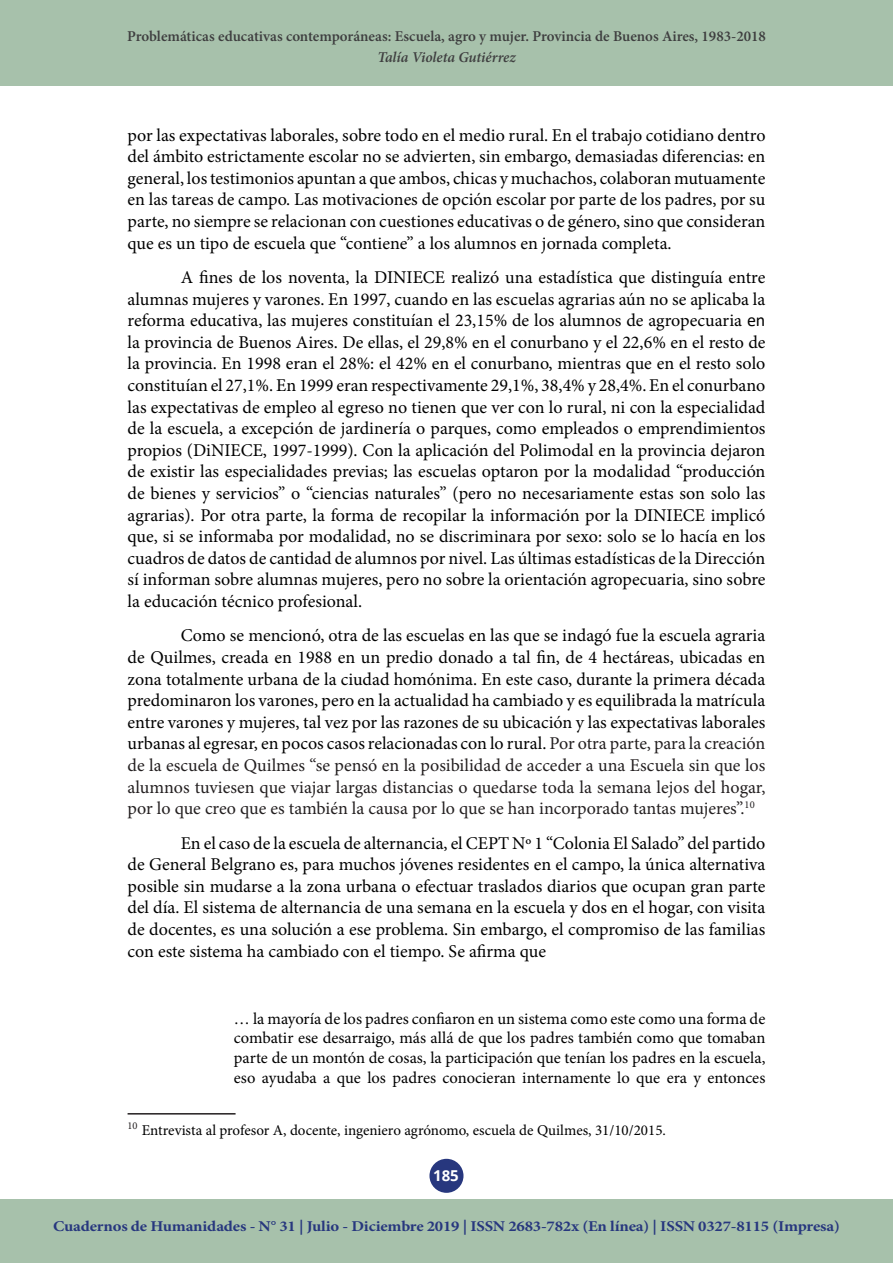
<style>
.page{position:relative;width:893px;height:1263px;background:#fff}
.page>*{position:absolute;margin:0;border:0;box-sizing:border-box;transform-origin:0 0}
.Default{font:18px/21.6px "Minion Pro";color:#000;text-align:justify}
.t1{font:16.5px/19.8px "Minion Pro";letter-spacing:-.01em;color:#000;text-align:justify}
.t2{font:700 15px "Minion Pro";letter-spacing:-.01em;color:#27377e;scale:1.11 1}
.t3{font:600 15px "Minion Pro";color:#3e3e3f}
.t4{font:15px "Minion Pro";color:#000}
.t5{font:italic 600 15px "Minion Pro";letter-spacing:-.005em;color:#3e3e3f}
.t6{font:700 15px "Open Sans";color:#fff}
.s1{font-family:"Calibri"}
.s2{color:#231f20}
</style>
<div class="page">
<div style="left:429px;top:1159px;width:34px;height:34px;background:#27377e;border-radius:50%"></div>
<div style="left:0;top:0;width:893px;height:85px;background:#a7c1ab"></div>
<div style="left:0;top:1199px;width:893px;height:64px;background:#a7c1ab"></div>
<hr style="left:128px;top:1113px;width:108px;height:1px;background:#231f20">
<p class="t3" style="left:127px;top:26px;width:640px">Problemáticas educativas contemporáneas: Escuela, agro y mujer. Provincia de Buenos Aires, 1983-2018</p>
<p class="t5" style="left:377px;top:46px;width:140px">Talía Violeta Gutiérrez</p>
<p class="Default" style="left:128px;top:124px;width:639px">por las expectativas laborales, sobre todo en el medio rural. En el trabajo cotidiano dentro del ámbito estrictamente escolar no se advierten, sin embargo, demasiadas diferencias: en general, los testimonios apuntan a que ambos, chicas y muchachos, colaboran mutuamente en las tareas de campo. Las motivaciones de opción escolar por parte de los padres, por su parte, no siempre se relacionan con cuestiones educativas o de género, sino que consideran que es un tipo de escuela que “contiene” a los alumnos en jornada completa.</p>
<p class="Default" style="left:128px;top:267px;width:639px;text-indent:53px">A fines de los noventa, la DINIECE realizó una estadística que distinguía entre alumnas mujeres y varones. En 1997, cuando en las escuelas agrarias aún no se aplicaba la reforma educativa, las mujeres constituían el 23,15% de los alumnos de agropecuaria <span class="s1">en </span>la provincia de Buenos Aires. De ellas, el 29,8% en el conurbano y el 22,6% en el resto de la provincia. En 1998 eran el 28%: el 42% en el conurbano, mientras que en el resto solo constituían el 27,1%. En 1999 eran respectivamente 29,1%, 38,4% y 28,4%. En el conurbano las expectativas de empleo al egreso no tienen que ver con lo rural, ni con la especialidad de la escuela, a excepción de jardinería o parques, como empleados o emprendimientos propios (DiNIECE, 1997-1999). Con la aplicación del Polimodal en la provincia dejaron de existir las especialidades previas; las escuelas optaron por la modalidad “producción de bienes y servicios” o “ciencias naturales” (pero no necesariamente estas son solo las agrarias). Por otra parte, la forma de recopilar la información por la DINIECE implicó que, si se informaba por modalidad, no se discriminara por sexo: solo se lo hacía en los cuadros de datos de cantidad de alumnos por nivel. Las últimas estadísticas de la Dirección sí informan sobre alumnas mujeres, pero no sobre la orientación agropecuaria, sino sobre la educación técnico profesional.</p>
<p class="Default" style="left:128px;top:625px;width:639px;text-indent:53px">Como se mencionó, otra de las escuelas en las que se indagó fue la escuela agraria de Quilmes, creada en 1988 en un predio donado a tal fin, de 4 hectáreas, ubicadas en zona totalmente urbana de la ciudad homónima. En este caso, durante la primera década predominaron los varones, pero en la actualidad ha cambiado y es equilibrada la matrícula entre varones y mujeres, tal vez por las razones de su ubicación y las expectativas laborales urbanas al egresar, en pocos casos relacionadas con lo rural. <span class="s2">Por otra parte, para la creación de la escuela de Quilmes “se pensó en la posibilidad de acceder a una Escuela sin que los alumnos tuviesen que viajar largas distancias o quedarse toda la semana lejos del hogar, por lo que creo que es también la causa por lo que se han incorporado tantas mujeres”.</span><sup>10</sup></p>
<p class="Default" style="left:128px;top:832px;width:639px;text-indent:53px">En el caso de la escuela de alternancia, el CEPT Nº 1 “Colonia El Salado” del partido de General Belgrano es, para muchos jóvenes residentes en el campo, la única alternativa posible sin mudarse a la zona urbana o efectuar traslados diarios que ocupan gran parte del día. El sistema de alternancia de una semana en la escuela y dos en el hogar, con visita de docentes, es una solución a ese problema. Sin embargo, el compromiso de las familias con este sistema ha cambiado con el tiempo. Se afirma que</p>
<p class="t1" style="left:234px;top:1008px;width:533px">… la mayoría de los padres confiaron en un sistema como este como una forma de combatir ese desarraigo, más allá de que los padres también como que tomaban parte de un montón de cosas, la participación que tenían los padres en la escuela, eso ayudaba a que los padres conocieran internamente lo que era y entonces</p>
<p class="t4" style="left:128px;top:1120px;width:540px"><sup>10</sup> Entrevista al profesor A, docente, ingeniero agrónomo, escuela de Quilmes, 31/10/2015.</p>
<p class="t6" style="left:433px;top:1165px;width:27px">185</p>
<p class="t2" style="left:53px;top:1216px;width:710px">Cuadernos de Humanidades - N° 31 | Julio - Diciembre 2019 | ISSN 2683-782x (En línea) | ISSN 0327-8115 (Impresa)</p>
</div>
